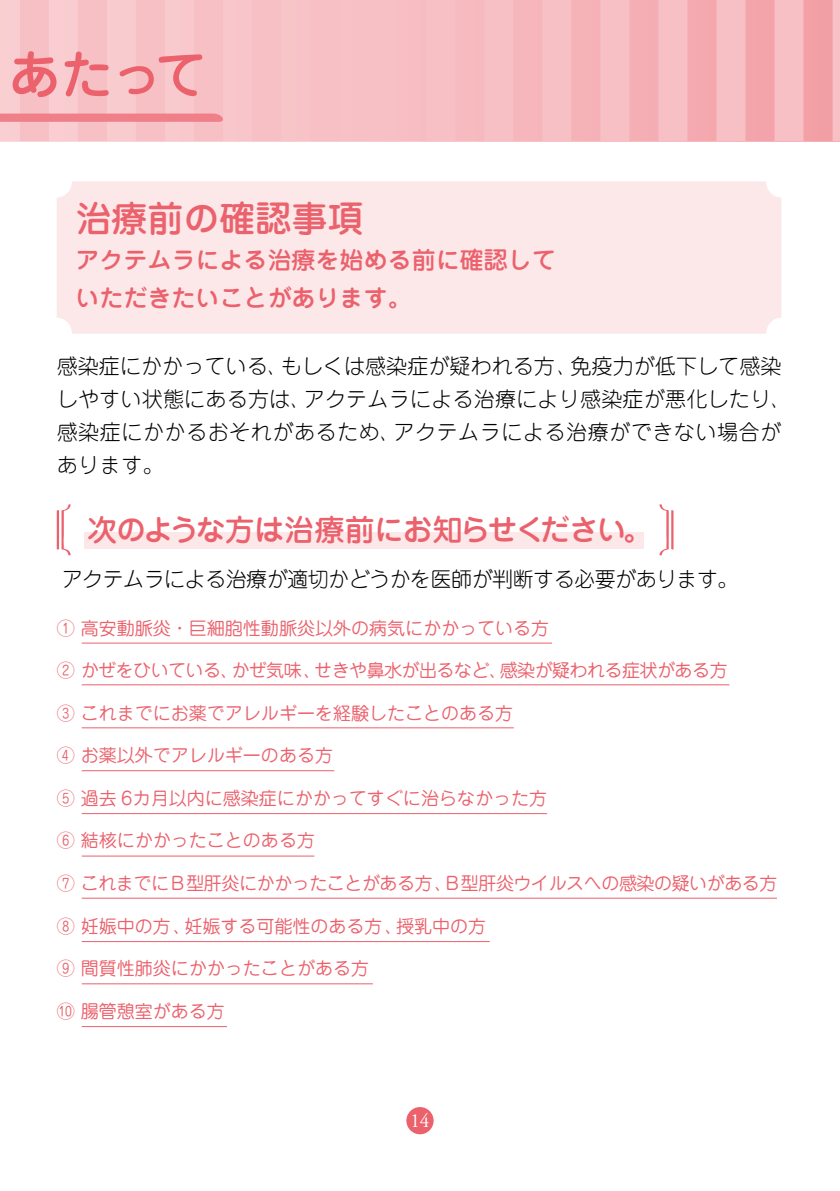
<style>
.page{position:relative;width:840px;height:1191px;background:#fff}
.page>*{position:absolute;margin:0;border:0;box-sizing:border-box;transform-origin:0 0}
.t1{font:500 52.4px "Jun 34 Pro";color:#eb616c}
.t2{font:500 36px "Jun 34 Pro";color:#eb616c}
.t3{font:500 30px "Jun 34 Pro";letter-spacing:-.045em;color:#eb616c}
.t4{font:500 24px/38px "Jun 34 Pro";color:#eb616c}
.t5{font:300 21px/32.8px "Jun 101 Pro";letter-spacing:.01em;color:#000}
.t6{font:300 21px "Jun 101 Pro";letter-spacing:-.025em;color:#000}
.t7{font:20px "Adobe Garamond Pro";color:#fff;scale:.95 1}
.t8{font:18px "Jun 201 Pro";color:#eb616c}
.t9{font:18px "Jun 201 Pro";letter-spacing:-.025em;color:#eb616c}
.t10{font:18px "Jun 201 Pro";letter-spacing:-.03em;color:#eb616c}
</style>
<div class="page">
<svg style="left:0;top:0;width:839px;height:142px;background:#f6babf"></svg>
<svg style="left:831px;top:0;width:8px;height:141px"></svg>
<div style="left:773px;top:0;width:30px;height:141px;background:#f7c0c4"></div>
<div style="left:715px;top:0;width:30px;height:141px;background:#f7c0c4"></div>
<div style="left:657px;top:0;width:30px;height:141px;background:#f7c0c4"></div>
<div style="left:599px;top:0;width:30px;height:141px;background:#f7c0c4"></div>
<div style="left:541px;top:0;width:30px;height:141px;background:#f7c0c4"></div>
<div style="left:483px;top:0;width:30px;height:141px;background:#f7c0c4"></div>
<div style="left:425px;top:0;width:30px;height:141px;background:#f7c0c4"></div>
<div style="left:367px;top:0;width:30px;height:141px;background:#f7c0c4"></div>
<div style="left:309px;top:0;width:30px;height:141px;background:#f7c0c4"></div>
<div style="left:251px;top:0;width:30px;height:141px;background:#f7c0c4"></div>
<div style="left:193px;top:0;width:30px;height:141px;background:#f7c0c4"></div>
<div style="left:135px;top:0;width:30px;height:141px;background:#f7c0c4"></div>
<div style="left:77px;top:0;width:30px;height:141px;background:#f7c0c4"></div>
<div style="left:20px;top:0;width:29px;height:141px;background:#f7c0c4"></div>
<div style="left:406px;top:1107px;width:27px;height:27px;background:#eb616c;border-radius:50%"></div>
<svg style="left:0;top:113px;width:224px;height:9px;background:#ef868f"></svg>
<div style="left:57px;top:181px;width:723px;height:153px;background:#fce7e9;border-radius:16px"></div>
<div style="left:84px;top:532px;width:559px;height:17px;background:#fce7e9"></div>
<svg style="left:57px;top:504px;width:14px;height:51px"></svg>
<svg style="left:659px;top:504px;width:14px;height:51px"></svg>
<hr style="left:82px;top:642px;width:469px;height:1px;background:#eb616c">
<hr style="left:82px;top:684px;width:647px;height:1px;background:#eb616c">
<hr style="left:82px;top:941px;width:407px;height:1px;background:#eb616c">
<hr style="left:82px;top:983px;width:290px;height:1px;background:#eb616c">
<hr style="left:82px;top:1026px;width:145px;height:1px;background:#eb616c">
<hr style="left:82px;top:897px;width:694px;height:1px;background:#eb616c">
<hr style="left:82px;top:855px;width:232px;height:1px;background:#eb616c">
<hr style="left:82px;top:813px;width:465px;height:1px;background:#eb616c">
<hr style="left:82px;top:770px;width:252px;height:1px;background:#eb616c">
<hr style="left:82px;top:727px;width:431px;height:1px;background:#eb616c">
<h1 class="t1" style="left:8px;top:33px;width:200px">あたって</h1>
<h2 class="t2" style="left:75px;top:189px;width:289px">治療前の確認事項</h2>
<h3 class="t4" style="left:75px;top:238px;width:482px">アクテムラによる治療を始める前に確認していただきたいことがあります。</h3>
<p class="t5" style="left:57px;top:347px;width:736px">感染症にかかっている、もしくは感染症が疑われる方、免疫力が低下して感染しやすい状態にある方は、アクテムラによる治療により感染症が悪化したり、感染症にかかるおそれがあるため、アクテムラによる治療ができない場合があります。</p>
<h3 class="t3" style="left:87px;top:506px;width:567px">次のような方は治療前にお知らせください。</h3>
<p class="t6" style="left:62px;top:562px;width:678px">アクテムラによる治療が適切かどうかを医師が判断する必要があります。</p>
<p class="t8" style="left:57px;top:613px;width:493px">① 高安動脈炎・巨細胞性動脈炎以外の病気にかかっている方</p>
<p class="t10" style="left:57px;top:656px;width:672px">② かぜをひいている、かぜ気味、せきや鼻水が出るなど、感染が疑われる症状がある方</p>
<p class="t8" style="left:57px;top:698px;width:457px">③ これまでにお薬でアレルギーを経験したことのある方</p>
<p class="t8" style="left:57px;top:741px;width:277px">④ お薬以外でアレルギーのある方</p>
<p class="t8" style="left:57px;top:783px;width:491px">⑤ 過去 6カ月以内に感染症にかかってすぐに治らなかった方</p>
<p class="t8" style="left:57px;top:826px;width:259px">⑥ 結核にかかったことのある方</p>
<p class="t9" style="left:57px;top:869px;width:722px">⑦ これまでにB型肝炎にかかったことがある方、B型肝炎ウイルスへの感染の疑いがある方</p>
<p class="t8" style="left:57px;top:911px;width:430px">⑧ 妊娠中の方、妊娠する可能性のある方、授乳中の方</p>
<p class="t8" style="left:57px;top:954px;width:313px">⑨ 間質性肺炎にかかったことがある方</p>
<p class="t8" style="left:57px;top:996px;width:169px">⑩ 腸管憩室がある方</p>
<p class="t7" style="left:410px;top:1109px;width:21px">14</p>
</div>
